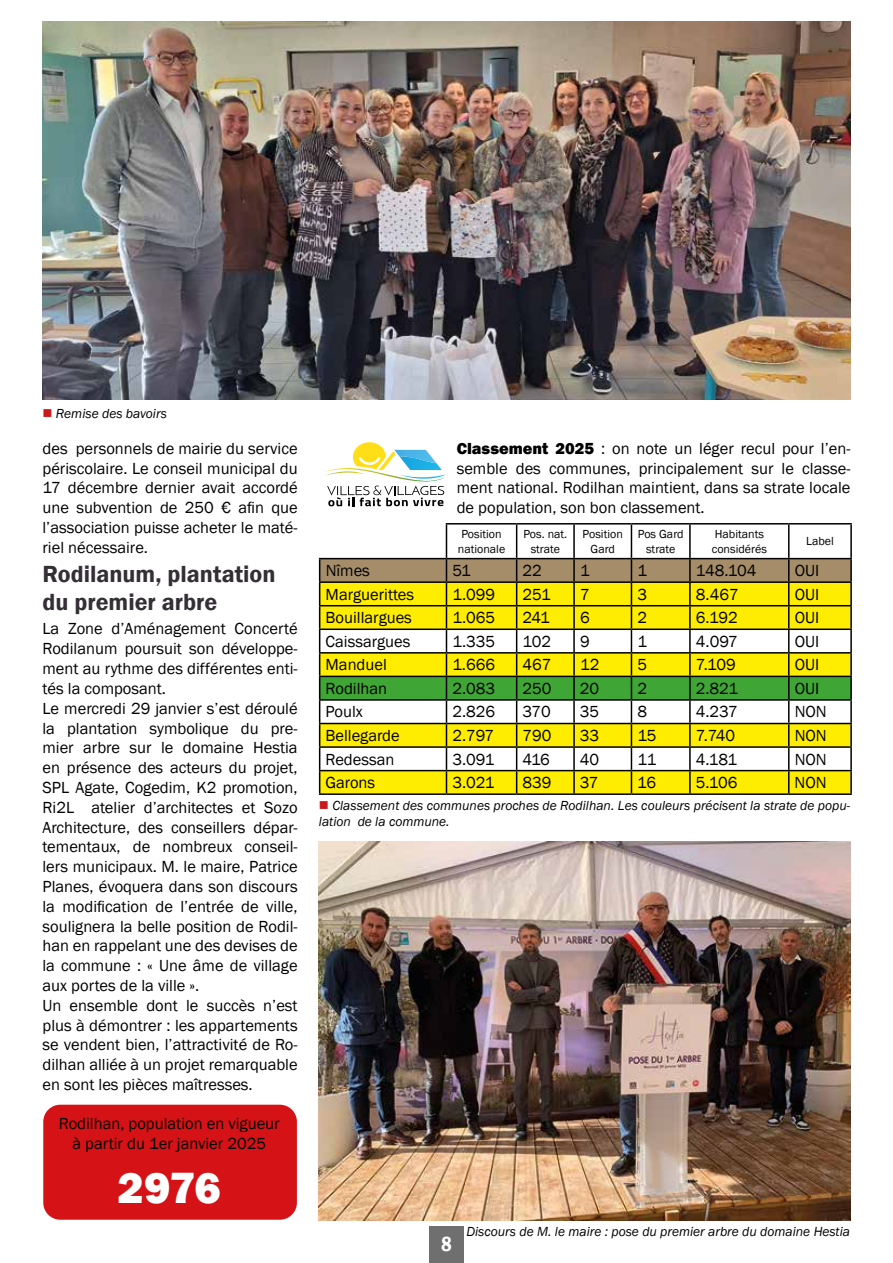
<style>
.page{position:relative;width:893px;height:1263px;background:#fff}
.page>*{position:absolute;margin:0;border:0;box-sizing:border-box;transform-origin:0 0}
.t1{font:800 45px "Franklin Gothic";color:#fff}
.t2{font:600 24px/28.8px "Franklin Gothic";color:#342e35}
.t3{font:600 condensed 21px "Franklin Gothic";color:#fff}
.t4{font:16.5px/19.8px "Franklin Gothic";color:#000;text-align:justify}
.t5{font:italic 13.5px/16.2px "Franklin Gothic";color:#000}
.t6{font:12px/14.4px "Franklin Gothic";color:#000;text-align:center}
.s1{font-weight:800}
</style>
<div class="page">
<div style="left:43px;top:1105px;width:254px;height:115px;background:#d51317;border-radius:17px"></div>
<img style="left:43px;top:21px;width:807px;height:379px">
<img style="left:319px;top:842px;width:531px;height:378px">
<hr style="left:517px;top:523px;width:57px;height:1px;background:#000">
<hr style="left:516px;top:524px;width:1px;height:34px;background:#000">
<hr style="left:574px;top:523px;width:57px;height:1px;background:#000">
<hr style="left:573px;top:524px;width:2px;height:34px;background:#000">
<hr style="left:631px;top:523px;width:59px;height:1px;background:#000">
<hr style="left:631px;top:524px;width:1px;height:34px;background:#000">
<hr style="left:690px;top:523px;width:99px;height:1px;background:#000">
<hr style="left:689px;top:524px;width:2px;height:34px;background:#000">
<hr style="left:789px;top:523px;width:63px;height:1px;background:#000">
<hr style="left:788px;top:524px;width:1px;height:34px;background:#000">
<hr style="left:850px;top:524px;width:2px;height:34px;background:#000">
<hr style="left:446px;top:558px;width:71px;height:1px;background:#000">
<hr style="left:517px;top:558px;width:57px;height:1px;background:#000">
<hr style="left:574px;top:558px;width:57px;height:1px;background:#000">
<hr style="left:631px;top:558px;width:59px;height:1px;background:#000">
<hr style="left:690px;top:558px;width:99px;height:1px;background:#000">
<hr style="left:789px;top:558px;width:63px;height:1px;background:#000">
<hr style="left:850px;top:559px;width:2px;height:22px;background:#000">
<hr style="left:789px;top:581px;width:63px;height:2px;background:#000">
<hr style="left:850px;top:583px;width:2px;height:22px;background:#000">
<hr style="left:789px;top:605px;width:63px;height:1px;background:#000">
<hr style="left:850px;top:606px;width:2px;height:22px;background:#000">
<hr style="left:789px;top:628px;width:63px;height:2px;background:#000">
<hr style="left:850px;top:630px;width:2px;height:22px;background:#000">
<hr style="left:789px;top:652px;width:63px;height:2px;background:#000">
<hr style="left:850px;top:654px;width:2px;height:22px;background:#000">
<hr style="left:789px;top:676px;width:63px;height:1px;background:#000">
<hr style="left:850px;top:677px;width:2px;height:22px;background:#000">
<hr style="left:789px;top:699px;width:63px;height:2px;background:#000">
<hr style="left:850px;top:701px;width:2px;height:22px;background:#000">
<hr style="left:789px;top:723px;width:63px;height:1px;background:#000">
<hr style="left:850px;top:724px;width:2px;height:22px;background:#000">
<hr style="left:789px;top:746px;width:63px;height:2px;background:#000">
<hr style="left:850px;top:748px;width:2px;height:22px;background:#000">
<hr style="left:446px;top:523px;width:71px;height:1px;background:#000">
<hr style="left:446px;top:524px;width:1px;height:34px;background:#000">
<hr style="left:319px;top:558px;width:127px;height:1px;background:#000">
<hr style="left:319px;top:793px;width:127px;height:2px;background:#000">
<hr style="left:446px;top:793px;width:71px;height:2px;background:#000">
<hr style="left:517px;top:793px;width:57px;height:2px;background:#000">
<hr style="left:574px;top:793px;width:57px;height:2px;background:#000">
<hr style="left:631px;top:793px;width:59px;height:2px;background:#000">
<hr style="left:690px;top:793px;width:99px;height:2px;background:#000">
<hr style="left:789px;top:770px;width:63px;height:1px;background:#000">
<svg style="left:319px;top:559px;width:532px;height:235px"></svg>
<hr style="left:850px;top:771px;width:2px;height:22px;background:#000">
<hr style="left:789px;top:793px;width:63px;height:2px;background:#000">
<svg style="left:324px;top:442px;width:122px;height:64px"></svg>
<div style="left:429px;top:1226px;width:34px;height:37px;background:#706f6f"></div>
<p class="t5" style="left:56px;top:406px;width:113px">Remise des bavoirs</p>
<p class="t4" style="left:43px;top:439px;width:257px">des personnels de mairie du service périscolaire. Le conseil municipal du 17 décembre dernier avait accordé une subvention de 250 € afin que l’association puisse acheter le maté&shy;riel nécessaire.</p>
<h2 class="t2" style="left:43px;top:559px;width:234px">Rodilanum, plantation du premier arbre</h2>
<p class="t4" style="left:43px;top:619px;width:257px;text-align:left">La Zone d’Aménagement Concerté Rodilanum poursuit son développe&shy;ment au rythme des différentes enti&shy;tés la composant.<br>Le mercredi 29 janvier s’est déroulé la plantation symbolique du pre&shy;mier arbre sur le domaine Hestia en présence des acteurs du projet, SPL Agate, Cogedim, K2 promotion, Ri2L atelier d’architectes et Sozo Architecture, des conseillers dépar&shy;tementaux, de nombreux conseil&shy;lers municipaux. M. le maire, Patrice Planes, évoquera dans son discours la modification de l’entrée de ville, soulignera la belle position de Rodil&shy;han en rappelant une des devises de la commune : « Une âme de village aux portes de la ville ».<br>Un ensemble dont le succès n’est plus à démontrer : les appartements se vendent bien, l’attractivité de Ro&shy;dilhan alliée à un projet remarquable en sont les pièces maîtresses.</p>
<p class="t4" style="left:59px;top:1114px;width:222px;text-align:center">Rodilhan, population en vigueur à partir du 1er janvier 2025</p>
<h1 class="t1" style="left:118px;top:1158px;width:105px">2976</h1>
<p class="t4" style="left:457px;top:439px;width:395px"><span class="s1">Classement 2025</span> : on note un léger recul pour l’en&shy;semble des communes, principalement sur le classe&shy;ment national. Rodilhan maintient, dans sa strate locale de population, son bon classement.</p>
<p class="t6" style="left:458px;top:527px;width:49px;text-align:left">Position nationale</p>
<p class="t6" style="left:523px;top:527px;width:45px">Pos. nat. strate</p>
<p class="t6" style="left:583px;top:527px;width:42px">Position<br>Gard</p>
<p class="t6" style="left:638px;top:527px;width:47px">Pos Gard strate</p>
<p class="t6" style="left:712px;top:527px;width:57px;text-align:left">Habitants considérés</p>
<p class="t6" style="left:806px;top:534px;width:29px">Label</p>
<p class="t4" style="left:326px;top:561px;width:46px">Nîmes</p>
<p class="t4" style="left:452px;top:561px;width:20px">51</p>
<p class="t4" style="left:523px;top:561px;width:21px">22</p>
<p class="t4" style="left:580px;top:561px;width:11px">1</p>
<p class="t4" style="left:637px;top:561px;width:11px">1</p>
<p class="t4" style="left:696px;top:561px;width:62px">148.104</p>
<p class="t4" style="left:795px;top:561px;width:26px">OUI</p>
<p class="t4" style="left:326px;top:585px;width:90px">Marguerittes</p>
<p class="t4" style="left:452px;top:585px;width:44px">1.099</p>
<p class="t4" style="left:523px;top:585px;width:30px">251</p>
<p class="t4" style="left:580px;top:585px;width:11px">7</p>
<p class="t4" style="left:637px;top:585px;width:11px">3</p>
<p class="t4" style="left:696px;top:585px;width:44px">8.467</p>
<p class="t4" style="left:795px;top:585px;width:26px">OUI</p>
<p class="t4" style="left:326px;top:608px;width:88px">Bouillargues</p>
<p class="t4" style="left:452px;top:608px;width:44px">1.065</p>
<p class="t4" style="left:523px;top:608px;width:29px">241</p>
<p class="t4" style="left:580px;top:608px;width:11px">6</p>
<p class="t4" style="left:637px;top:608px;width:11px">2</p>
<p class="t4" style="left:696px;top:608px;width:43px">6.192</p>
<p class="t4" style="left:795px;top:608px;width:26px">OUI</p>
<p class="t4" style="left:326px;top:632px;width:86px">Caissargues</p>
<p class="t4" style="left:452px;top:632px;width:44px">1.335</p>
<p class="t4" style="left:523px;top:632px;width:30px">102</p>
<p class="t4" style="left:580px;top:632px;width:11px">9</p>
<p class="t4" style="left:637px;top:632px;width:11px">1</p>
<p class="t4" style="left:696px;top:632px;width:43px">4.097</p>
<p class="t4" style="left:795px;top:632px;width:26px">OUI</p>
<p class="t4" style="left:326px;top:655px;width:63px">Manduel</p>
<p class="t4" style="left:452px;top:655px;width:44px">1.666</p>
<p class="t4" style="left:523px;top:655px;width:31px">467</p>
<p class="t4" style="left:580px;top:655px;width:21px">12</p>
<p class="t4" style="left:637px;top:655px;width:11px">5</p>
<p class="t4" style="left:696px;top:655px;width:41px">7.109</p>
<p class="t4" style="left:795px;top:655px;width:26px">OUI</p>
<p class="t4" style="left:326px;top:679px;width:63px">Rodilhan</p>
<p class="t4" style="left:452px;top:679px;width:44px">2.083</p>
<p class="t4" style="left:523px;top:679px;width:31px">250</p>
<p class="t4" style="left:580px;top:679px;width:21px">20</p>
<p class="t4" style="left:637px;top:679px;width:11px">2</p>
<p class="t4" style="left:696px;top:679px;width:44px">2.821</p>
<p class="t4" style="left:795px;top:679px;width:26px">OUI</p>
<p class="t4" style="left:326px;top:702px;width:39px">Poulx</p>
<p class="t4" style="left:452px;top:702px;width:44px">2.826</p>
<p class="t4" style="left:523px;top:702px;width:30px">370</p>
<p class="t4" style="left:580px;top:702px;width:21px">35</p>
<p class="t4" style="left:637px;top:702px;width:11px">8</p>
<p class="t4" style="left:696px;top:702px;width:44px">4.237</p>
<p class="t4" style="left:795px;top:702px;width:34px">NON</p>
<p class="t4" style="left:326px;top:726px;width:76px">Bellegarde</p>
<p class="t4" style="left:452px;top:726px;width:43px">2.797</p>
<p class="t4" style="left:522px;top:726px;width:31px">790</p>
<p class="t4" style="left:580px;top:726px;width:21px">33</p>
<p class="t4" style="left:637px;top:726px;width:21px">15</p>
<p class="t4" style="left:696px;top:726px;width:41px">7.740</p>
<p class="t4" style="left:795px;top:726px;width:34px">NON</p>
<p class="t4" style="left:326px;top:749px;width:70px">Redessan</p>
<p class="t4" style="left:452px;top:749px;width:44px">3.091</p>
<p class="t4" style="left:522px;top:749px;width:29px">416</p>
<p class="t4" style="left:580px;top:749px;width:21px">40</p>
<p class="t4" style="left:637px;top:749px;width:21px">11</p>
<p class="t4" style="left:696px;top:749px;width:43px">4.181</p>
<p class="t4" style="left:795px;top:749px;width:34px">NON</p>
<p class="t4" style="left:325px;top:773px;width:51px">Garons</p>
<p class="t4" style="left:452px;top:773px;width:44px">3.021</p>
<p class="t4" style="left:522px;top:773px;width:31px">839</p>
<p class="t4" style="left:580px;top:773px;width:20px">37</p>
<p class="t4" style="left:637px;top:773px;width:20px">16</p>
<p class="t4" style="left:696px;top:773px;width:43px">5.106</p>
<p class="t4" style="left:795px;top:773px;width:34px">NON</p>
<p class="t5" style="left:319px;top:798px;width:533px;text-indent:13px">Classement des communes proches de Rodilhan. Les couleurs précisent la strate de popu&shy;lation de la commune.</p>
<p class="t3" style="left:441px;top:1229px;width:12px">8</p>
<p class="t5" style="left:466px;top:1223px;width:385px">Discours de M. le maire : pose du premier arbre du domaine Hestia</p>
</div>
